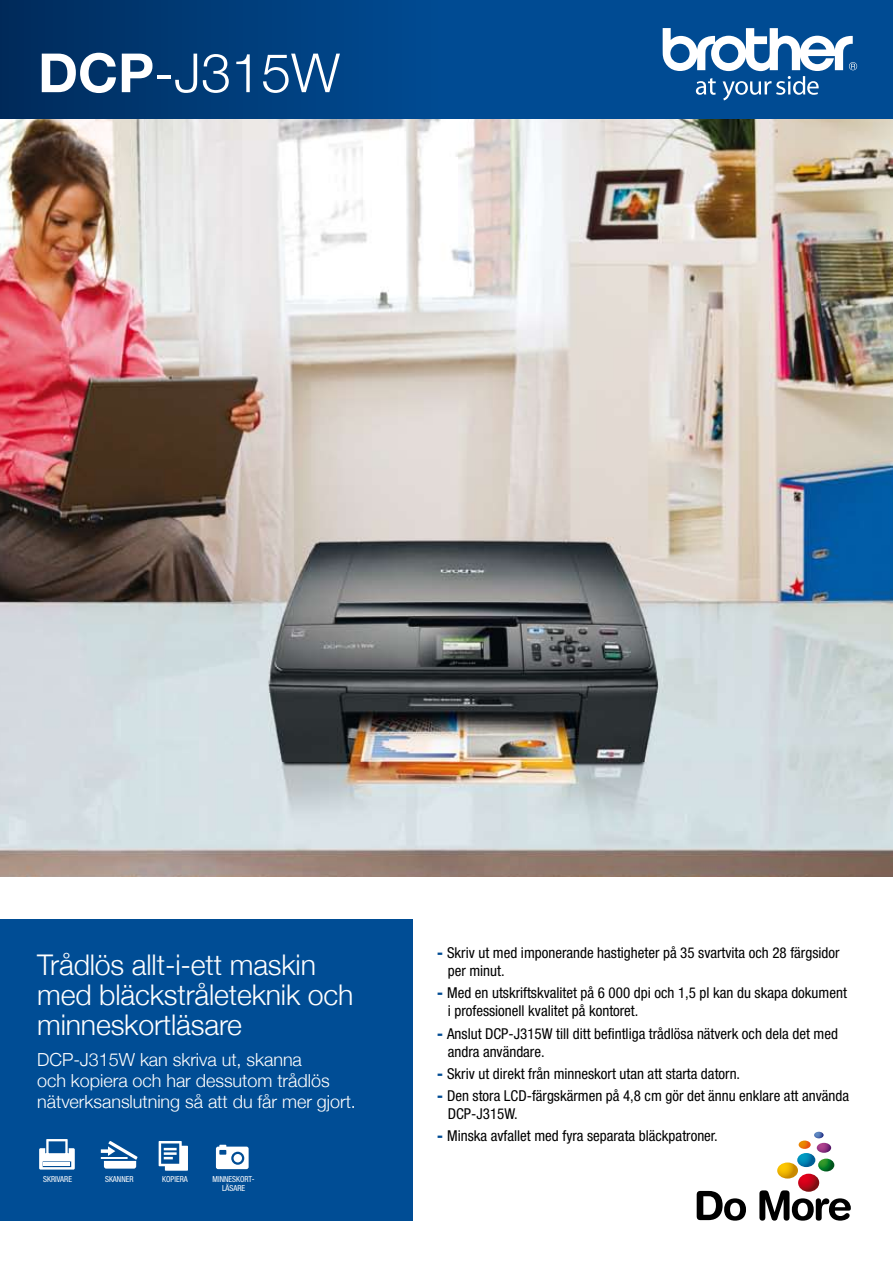
<style>
.page{position:relative;width:893px;height:1263px;background:#fff}
.page>*{position:absolute;margin:0;border:0;box-sizing:border-box;transform-origin:0 0}
.t1{font:300 54px "Helvetica Neue";color:#fff}
.t2{font:300 28.5px/30px "Helvetica Neue";letter-spacing:-.005em;color:#fff}
.t3{font:300 18px/21px "Helvetica Neue";letter-spacing:-.005em;color:#fff}
.t4{font:condensed 15px/18px "Helvetica Neue";color:#000}
.t5{font:condensed 8.25px/9px "Helvetica Neue";color:#fff;text-align:center;scale:.96 1}
.s1{font-weight:700}
.s2{font-family:"Swiss 721 BT";font-weight:900;color:#004b93}
</style>
<div class="page">
<div style="left:0;top:918px;width:412px;height:302px;background:#004d95"></div>
<div style="left:0;top:0;width:893px;height:119px;background:linear-gradient(to right,#00346a,#0053a1)"></div>
<svg style="left:663px;top:28px;width:194px;height:72px"></svg>
<img style="left:0;top:119px;width:893px;height:757px">
<svg style="left:697px;top:1191px;width:49px;height:29px"></svg>
<svg style="left:759px;top:1132px;width:92px;height:88px"></svg>
<svg style="left:39px;top:1139px;width:36px;height:30px"></svg>
<hr style="left:44px;top:1162px;width:26px;height:4px;background:#fff">
<svg style="left:101px;top:1141px;width:37px;height:27px"></svg>
<svg style="left:159px;top:1141px;width:29px;height:30px"></svg>
<svg style="left:216px;top:1145px;width:33px;height:24px"></svg>
<h1 class="t1" style="left:38px;top:40px;width:304px"><span class="s1">DCP</span>-J315W</h1>
<h2 class="t2" style="left:37px;top:949px;width:318px">Trådlös allt-i-ett maskin med bläckstråleteknik och minneskortläsare</h2>
<p class="t3" style="left:37px;top:1049px;width:320px">DCP-J315W kan skriva ut, skanna<br>och kopiera och har dessutom trådlös nätverksanslutning så att du får mer gjort.</p>
<p class="t5" style="left:43px;top:1174px;width:31px">SKRIVARE</p>
<p class="t5" style="left:105px;top:1174px;width:31px">SKANNER</p>
<p class="t5" style="left:162px;top:1174px;width:28px">KOPIERA</p>
<p class="t5" style="left:213px;top:1174px;width:45px">MINNESKORT-<br>LÄSARE</p>
<p class="t4" style="left:448px;top:943px;width:393px;text-indent:-10px"><span class="s2">-</span> Skriv ut med imponerande hastigheter på 35 svartvita och 28 färgsidor per minut.</p>
<p class="t4" style="left:448px;top:984px;width:401px;text-indent:-10px"><span class="s2">-</span> Med en utskriftskvalitet på 6 000 dpi och 1,5 pl kan du skapa dokument i professionell kvalitet på kontoret.</p>
<p class="t4" style="left:448px;top:1024px;width:392px;text-indent:-10px"><span class="s2">-</span> Anslut DCP-J315W till ditt befintliga trådlösa nätverk och dela det med andra användare.</p>
<p class="t4" style="left:437px;top:1064px;width:304px"><span class="s2">-</span> Skriv ut direkt från minneskort utan att starta datorn.</p>
<p class="t4" style="left:448px;top:1086px;width:403px;text-indent:-10px"><span class="s2">-</span> Den stora LCD-färgskärmen på 4,8 cm gör det ännu enklare att använda<br>DCP-J315W.</p>
<p class="t4" style="left:437px;top:1127px;width:282px"><span class="s2">-</span> Minska avfallet med fyra separata bläckpatroner.</p>
</div>
